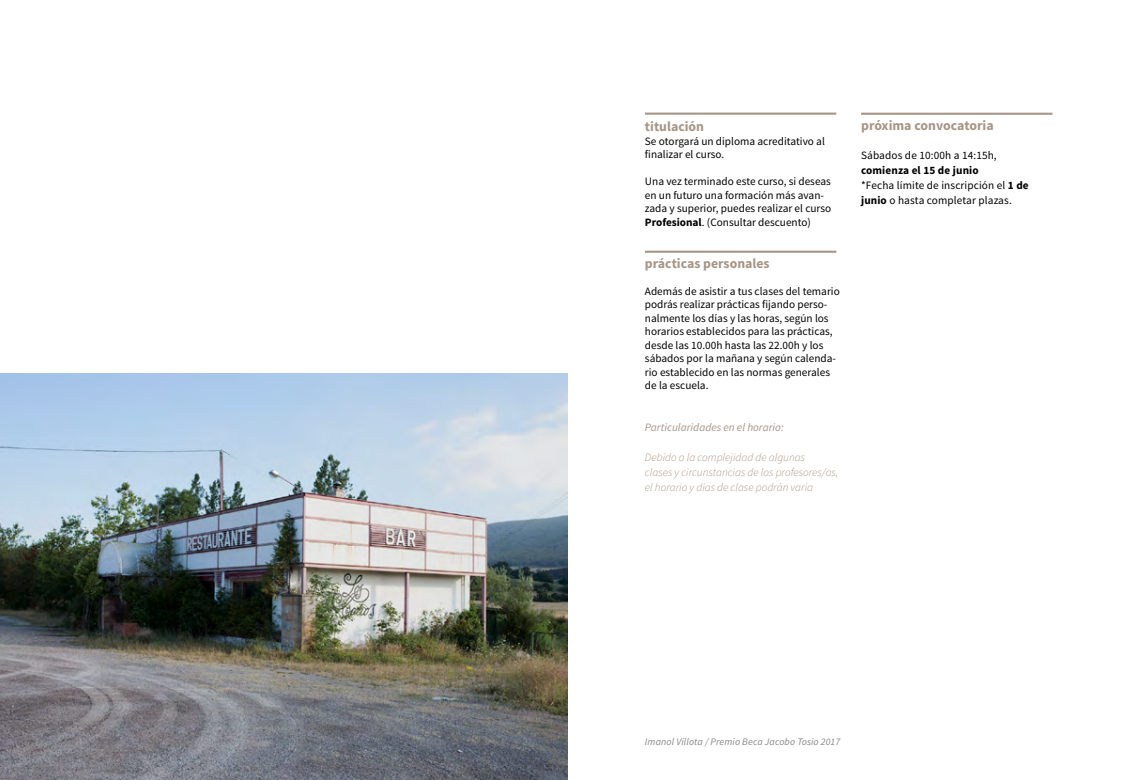
<style>
.page{position:relative;width:1134px;height:780px;background:#fff}
.page>*{position:absolute;margin:0;border:0;box-sizing:border-box;transform-origin:0 0}
.t1{font:700 13.75px "Source Sans Pro";color:#a79586}
.t2{font:11.25px/13.5px "Source Sans Pro";color:#000}
.t3{font:italic 300 11.25px/15px "Source Sans Pro";color:#a79586}
.t4{font:italic 11.25px "Source Sans Pro";color:#a79586}
.t5{font:italic 10px "Source Sans Pro";letter-spacing:.01em;color:#878787}
.s1{font-weight:700}
</style>
<div class="page">
<img style="left:0;top:373px;width:567px;height:407px">
<hr style="left:645px;top:113px;width:191px;height:2px;background:#a79586">
<hr style="left:645px;top:251px;width:191px;height:2px;background:#a79586">
<hr style="left:861px;top:113px;width:191px;height:2px;background:#a79586">
<p class="t1" style="left:645px;top:118px;width:61px">titulación</p>
<p class="t2" style="left:645px;top:134px;width:181px">Se otorgará un diploma acreditativo al finalizar el curso.</p>
<p class="t2" style="left:645px;top:175px;width:188px">Una vez terminado este curso, si deseas en un futuro una formación más avan&shy;zada y superior, puedes realizar el curso <span class="s1">Profesional</span>. (Consultar descuento)</p>
<p class="t1" style="left:645px;top:254px;width:126px">prácticas personales</p>
<p class="t2" style="left:645px;top:284px;width:196px">Además de asistir a tus clases del temario podrás realizar prácticas fijando perso&shy;nalmente los días y las horas, según los horarios establecidos para las prácticas, desde las 10.00h hasta las 22.00h y los sábados por la mañana y según calenda&shy;rio establecido en las normas generales de la escuela.</p>
<p class="t4" style="left:645px;top:420px;width:140px">Particularidades en el horario:</p>
<p class="t3" style="left:645px;top:450px;width:195px">Debido a la complejidad de algunas<br>clases y circunstancias de los profesores/as, el horario y días de clase podrán varia</p>
<p class="t1" style="left:861px;top:116px;width:134px">próxima convocatoria</p>
<p class="t2" style="left:861px;top:148px;width:137px">Sábados de 10:00h a 14:15h,</p>
<p class="t2" style="left:861px;top:162px;width:169px;line-height:15px"><span class="s1">comienza el 15 de junio<br></span>*Fecha límite de inscripción el <span class="s1">1 de junio</span> o hasta completar plazas.</p>
<p class="t5" style="left:645px;top:735px;width:197px">Imanol Villota / Premio Beca Jacobo Tosio 2017</p>
</div>
